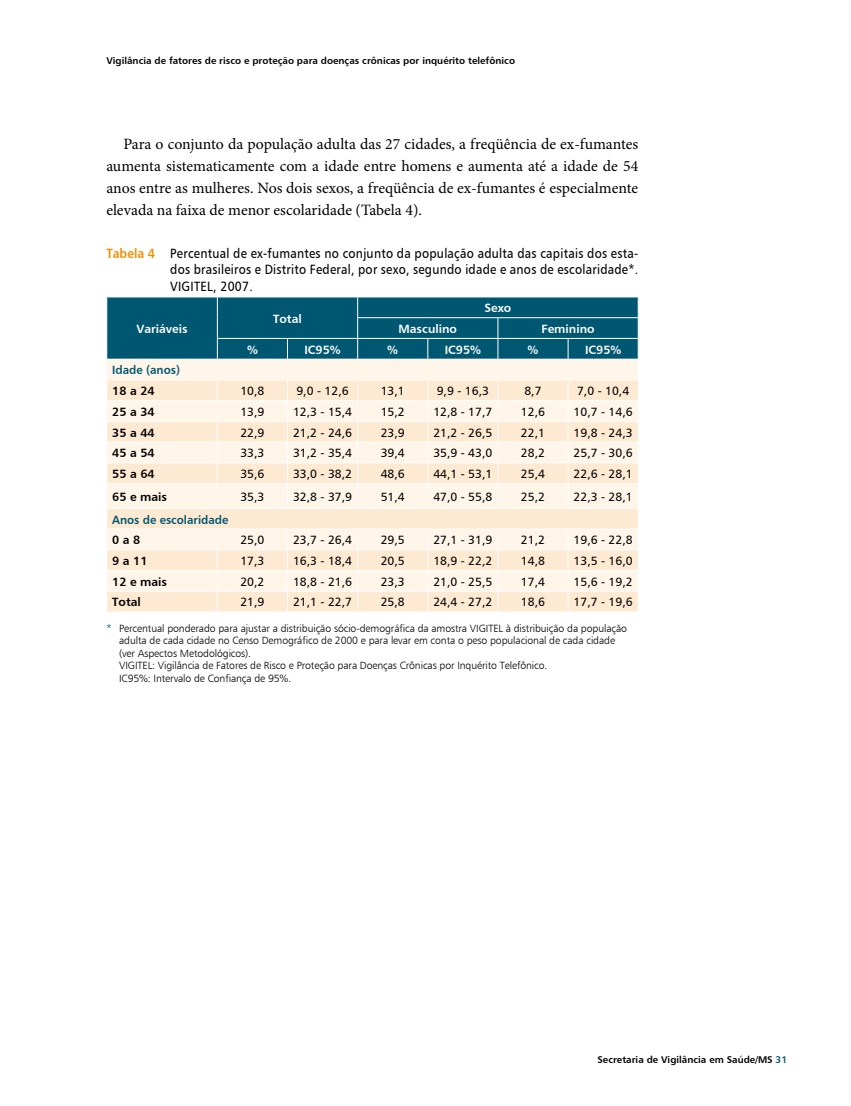
<style>
.page{position:relative;width:851px;height:1106px;background:#fff}
.page>*{position:absolute;margin:0;border:0;box-sizing:border-box;transform-origin:0 0}
.t1{font:15.75px/21.8px "Minion Pro";color:#000;text-align:justify}
.t2{font:13.5px/16.2px "Humanist 777 BT Roman B";letter-spacing:.02em;color:#000;text-align:justify;scale:.9 1}
.t3{font:12px "Humanist 777 BT Roman B";color:#000}
.t4{font:12px "Humanist 777 BT Bold B";color:#fff}
.t5{font:12px "Humanist 777 BT Bold B";color:#000}
.t6{font:12px "Humanist 777 BT Bold B";color:#005772;scale:.95 1}
.t7{font:10.5px/12.6px "Humanist 777 BT Light B";letter-spacing:-.01em;color:#000}
.t8{font:9.75px "Humanist 777 BT Bold B";color:#000}
.s1{font-family:"Humanist 777 BT Bold B";color:#f19000}
.s2{color:#005772}
</style>
<div class="page">
<svg style="left:106px;top:297px;width:532px;height:314px;background:#ced3ca"></svg>
<p class="t8" style="left:106px;top:55px;width:410px">Vigilância de fatores de risco e proteção para doenças crônicas por inquérito telefônico</p>
<p class="t1" style="left:106px;top:133px;width:533px;text-indent:17px">Para o conjunto da população adulta das 27 cidades, a freqüência de ex-fumantes aumenta sistematicamente com a idade entre homens e aumenta até a idade de 54 anos entre as mulheres. Nos dois sexos, a freqüência de ex-fumantes é especialmente elevada na faixa de menor escolaridade (Tabela 4).</p>
<p class="t2" style="left:170px;top:245px;width:521px;text-indent:-64px"><span class="s1">Tabela 4</span> Percentual de ex-fumantes no conjunto da população adulta das capitais dos esta&shy;dos brasileiros e Distrito Federal, por sexo, segundo idade e anos de escolaridade*.<br>VIGITEL, 2007.</p>
<p class="t4" style="left:136px;top:321px;width:53px">Variáveis</p>
<p class="t4" style="left:484px;top:300px;width:28px">Sexo</p>
<p class="t4" style="left:273px;top:311px;width:30px">Total</p>
<p class="t4" style="left:398px;top:321px;width:60px">Masculino</p>
<p class="t4" style="left:541px;top:321px;width:55px">Feminino</p>
<p class="t4" style="left:247px;top:342px;width:12px">%</p>
<p class="t4" style="left:304px;top:342px;width:38px">IC95%</p>
<p class="t4" style="left:387px;top:342px;width:12px">%</p>
<p class="t4" style="left:444px;top:342px;width:38px">IC95%</p>
<p class="t4" style="left:527px;top:342px;width:12px">%</p>
<p class="t4" style="left:585px;top:342px;width:38px">IC95%</p>
<p class="t6" style="left:112px;top:362px;width:73px">Idade (anos)</p>
<p class="t5" style="left:112px;top:383px;width:44px">18 a 24</p>
<p class="t3" style="left:240px;top:383px;width:26px">10,8</p>
<p class="t3" style="left:296px;top:383px;width:54px">9,0 - 12,6</p>
<p class="t3" style="left:380px;top:383px;width:26px">13,1</p>
<p class="t3" style="left:436px;top:383px;width:54px">9,9 - 16,3</p>
<p class="t3" style="left:524px;top:383px;width:19px">8,7</p>
<p class="t3" style="left:577px;top:383px;width:54px">7,0 - 10,4</p>
<p class="t5" style="left:112px;top:404px;width:44px">25 a 34</p>
<p class="t3" style="left:240px;top:404px;width:26px">13,9</p>
<p class="t3" style="left:293px;top:404px;width:61px">12,3 - 15,4</p>
<p class="t3" style="left:380px;top:404px;width:26px">15,2</p>
<p class="t3" style="left:433px;top:404px;width:61px">12,8 - 17,7</p>
<p class="t3" style="left:521px;top:404px;width:26px">12,6</p>
<p class="t3" style="left:573px;top:404px;width:61px">10,7 - 14,6</p>
<p class="t5" style="left:112px;top:425px;width:44px">35 a 44</p>
<p class="t3" style="left:240px;top:425px;width:26px">22,9</p>
<p class="t3" style="left:293px;top:425px;width:61px">21,2 - 24,6</p>
<p class="t3" style="left:380px;top:425px;width:26px">23,9</p>
<p class="t3" style="left:433px;top:425px;width:61px">21,2 - 26,5</p>
<p class="t3" style="left:521px;top:425px;width:26px">22,1</p>
<p class="t3" style="left:573px;top:425px;width:61px">19,8 - 24,3</p>
<p class="t5" style="left:112px;top:445px;width:44px">45 a 54</p>
<p class="t3" style="left:240px;top:445px;width:26px">33,3</p>
<p class="t3" style="left:293px;top:445px;width:61px">31,2 - 35,4</p>
<p class="t3" style="left:380px;top:445px;width:26px">39,4</p>
<p class="t3" style="left:433px;top:445px;width:61px">35,9 - 43,0</p>
<p class="t3" style="left:521px;top:445px;width:26px">28,2</p>
<p class="t3" style="left:573px;top:445px;width:61px">25,7 - 30,6</p>
<p class="t5" style="left:112px;top:466px;width:44px">55 a 64</p>
<p class="t3" style="left:240px;top:466px;width:26px">35,6</p>
<p class="t3" style="left:293px;top:466px;width:61px">33,0 - 38,2</p>
<p class="t3" style="left:380px;top:466px;width:26px">48,6</p>
<p class="t3" style="left:433px;top:466px;width:61px">44,1 - 53,1</p>
<p class="t3" style="left:521px;top:466px;width:26px">25,4</p>
<p class="t3" style="left:573px;top:466px;width:61px">22,6 - 28,1</p>
<p class="t5" style="left:112px;top:489px;width:56px">65 e mais</p>
<p class="t3" style="left:240px;top:489px;width:26px">35,3</p>
<p class="t3" style="left:293px;top:489px;width:61px">32,8 - 37,9</p>
<p class="t3" style="left:380px;top:489px;width:26px">51,4</p>
<p class="t3" style="left:433px;top:489px;width:61px">47,0 - 55,8</p>
<p class="t3" style="left:521px;top:489px;width:26px">25,2</p>
<p class="t3" style="left:573px;top:489px;width:61px">22,3 - 28,1</p>
<p class="t6" style="left:112px;top:512px;width:124px">Anos de escolaridade</p>
<p class="t5" style="left:112px;top:532px;width:30px">0 a 8</p>
<p class="t3" style="left:240px;top:532px;width:26px">25,0</p>
<p class="t3" style="left:293px;top:532px;width:61px">23,7 - 26,4</p>
<p class="t3" style="left:380px;top:532px;width:26px">29,5</p>
<p class="t3" style="left:433px;top:532px;width:61px">27,1 - 31,9</p>
<p class="t3" style="left:521px;top:532px;width:26px">21,2</p>
<p class="t3" style="left:573px;top:532px;width:61px">19,6 - 22,8</p>
<p class="t5" style="left:112px;top:553px;width:37px">9 a 11</p>
<p class="t3" style="left:240px;top:553px;width:26px">17,3</p>
<p class="t3" style="left:293px;top:553px;width:61px">16,3 - 18,4</p>
<p class="t3" style="left:380px;top:553px;width:26px">20,5</p>
<p class="t3" style="left:433px;top:553px;width:61px">18,9 - 22,2</p>
<p class="t3" style="left:521px;top:553px;width:26px">14,8</p>
<p class="t3" style="left:573px;top:553px;width:61px">13,5 - 16,0</p>
<p class="t5" style="left:112px;top:574px;width:56px">12 e mais</p>
<p class="t3" style="left:240px;top:574px;width:26px">20,2</p>
<p class="t3" style="left:293px;top:574px;width:61px">18,8 - 21,6</p>
<p class="t3" style="left:380px;top:574px;width:26px">23,3</p>
<p class="t3" style="left:433px;top:574px;width:61px">21,0 - 25,5</p>
<p class="t3" style="left:521px;top:574px;width:26px">17,4</p>
<p class="t3" style="left:573px;top:574px;width:61px">15,6 - 19,2</p>
<p class="t5" style="left:112px;top:594px;width:30px">Total</p>
<p class="t3" style="left:240px;top:595px;width:26px">21,9</p>
<p class="t3" style="left:293px;top:595px;width:61px">21,1 - 22,7</p>
<p class="t3" style="left:380px;top:595px;width:26px">25,8</p>
<p class="t3" style="left:433px;top:595px;width:61px">24,4 - 27,2</p>
<p class="t3" style="left:521px;top:595px;width:26px">18,6</p>
<p class="t3" style="left:573px;top:595px;width:61px">17,7 - 19,6</p>
<p class="t7" style="left:119px;top:621px;width:509px;text-indent:-13px"><span class="s2">*</span> Percentual ponderado para ajustar a distribuição sócio-demográfica da amostra VIGITEL à distribuição da população adulta de cada cidade no Censo Demográfico de 2000 e para levar em conta o peso populacional de cada cidade (ver Aspectos Metodológicos).<br>VIGITEL: Vigilância de Fatores de Risco e Proteção para Doenças Crônicas por Inquérito Telefônico.<br>IC95%: Intervalo de Confiança de 95%.</p>
<p class="t8" style="left:597px;top:1053px;width:191px">Secretaria de Vigilância em Saúde/MS <span class="s2">31</span></p>
</div>
